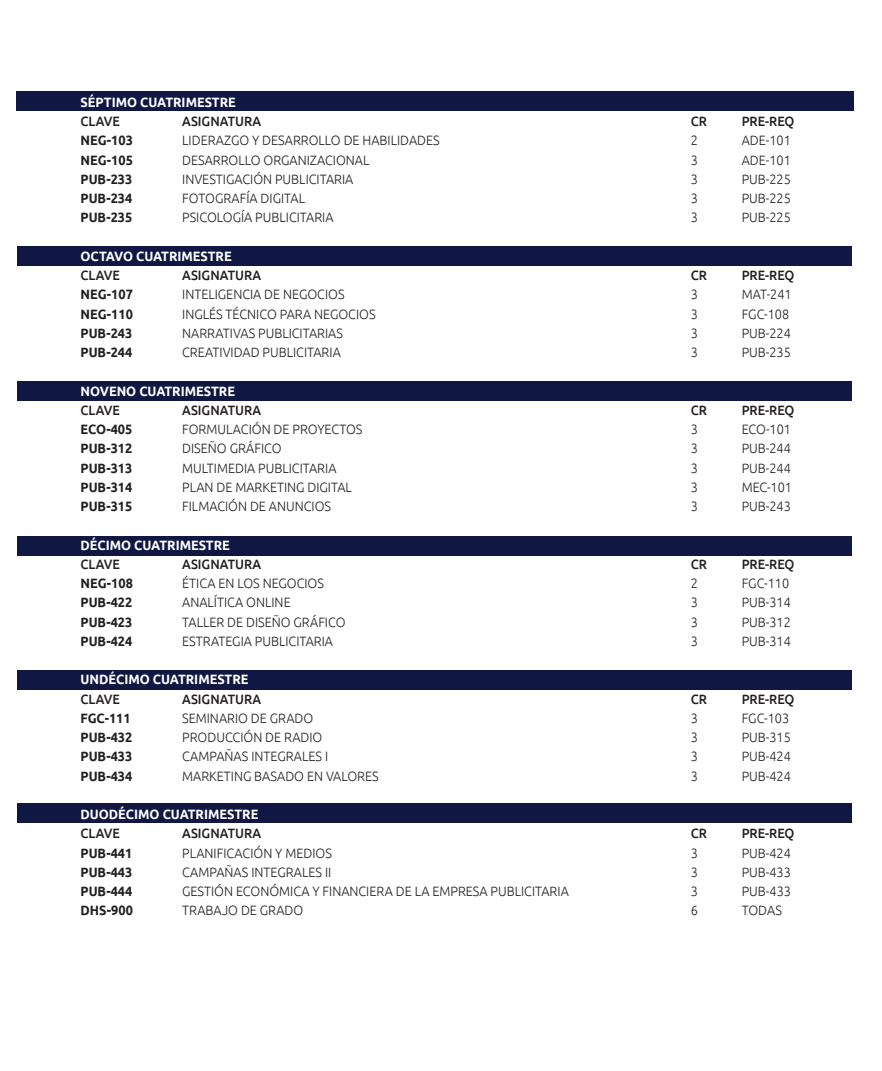
<style>
.page{position:relative;width:882px;height:1071px;background:#fff}
.page>*{position:absolute;margin:0;border:0;box-sizing:border-box;transform-origin:0 0}
.t1{font:300 13.47px "Ubuntu";color:#231f20;scale:.94 1}
.t2{font:700 13.47px "Ubuntu";color:#231f20;scale:.94 1}
.t3{font:500 13.47px "Ubuntu";color:#231f20;scale:.94 1}
.t4{font:700 13.47px "Ubuntu";color:#fff;scale:.94 1}
</style>
<div class="page">
<div style="left:17px;top:92px;width:835px;height:19px;background:#0f1742"></div>
<div style="left:18px;top:246px;width:834px;height:19px;background:#0f1742"></div>
<div style="left:18px;top:381px;width:834px;height:20px;background:#0f1742"></div>
<div style="left:18px;top:536px;width:834px;height:19px;background:#0f1742"></div>
<div style="left:18px;top:670px;width:834px;height:20px;background:#0f1742"></div>
<div style="left:18px;top:804px;width:834px;height:19px;background:#0f1742"></div>
<p class="t4" style="left:80px;top:94px;width:167px">SÉPTIMO CUATRIMESTRE</p>
<p class="t3" style="left:80px;top:113px;width:43px">CLAVE</p>
<p class="t3" style="left:182px;top:113px;width:86px">ASIGNATURA</p>
<p class="t3" style="left:691px;top:113px;width:19px">CR</p>
<p class="t3" style="left:742px;top:113px;width:58px">PRE-REQ</p>
<p class="t2" style="left:80px;top:132px;width:57px">NEG-103</p>
<p class="t1" style="left:182px;top:132px;width:275px">LIDERAZGO Y DESARROLLO DE HABILIDADES</p>
<p class="t1" style="left:691px;top:132px;width:9px">2</p>
<p class="t1" style="left:742px;top:132px;width:54px">ADE-101</p>
<p class="t2" style="left:80px;top:152px;width:57px">NEG-105</p>
<p class="t1" style="left:182px;top:152px;width:201px">DESARROLLO ORGANIZACIONAL</p>
<p class="t1" style="left:691px;top:152px;width:9px">3</p>
<p class="t1" style="left:742px;top:152px;width:54px">ADE-101</p>
<p class="t2" style="left:80px;top:171px;width:57px">PUB-233</p>
<p class="t1" style="left:182px;top:171px;width:184px">INVESTIGACIÓN PUBLICITARIA</p>
<p class="t1" style="left:691px;top:171px;width:9px">3</p>
<p class="t1" style="left:742px;top:171px;width:54px">PUB-225</p>
<p class="t2" style="left:80px;top:190px;width:57px">PUB-234</p>
<p class="t1" style="left:182px;top:190px;width:132px">FOTOGRAFÍA DIGITAL</p>
<p class="t1" style="left:691px;top:190px;width:9px">3</p>
<p class="t1" style="left:742px;top:190px;width:54px">PUB-225</p>
<p class="t2" style="left:80px;top:209px;width:57px">PUB-235</p>
<p class="t1" style="left:182px;top:209px;width:162px">PSICOLOGÍA PUBLICITARIA</p>
<p class="t1" style="left:691px;top:209px;width:9px">3</p>
<p class="t1" style="left:742px;top:209px;width:54px">PUB-225</p>
<p class="t4" style="left:80px;top:248px;width:162px">OCTAVO CUATRIMESTRE</p>
<p class="t3" style="left:80px;top:267px;width:43px">CLAVE</p>
<p class="t3" style="left:182px;top:267px;width:86px">ASIGNATURA</p>
<p class="t3" style="left:691px;top:267px;width:19px">CR</p>
<p class="t3" style="left:742px;top:267px;width:58px">PRE-REQ</p>
<p class="t2" style="left:80px;top:286px;width:57px">NEG-107</p>
<p class="t1" style="left:182px;top:286px;width:174px">INTELIGENCIA DE NEGOCIOS</p>
<p class="t1" style="left:691px;top:286px;width:9px">3</p>
<p class="t1" style="left:742px;top:286px;width:55px">MAT-241</p>
<p class="t2" style="left:80px;top:306px;width:57px">NEG-110</p>
<p class="t1" style="left:182px;top:306px;width:207px">INGLÉS TÉCNICO PARA NEGOCIOS</p>
<p class="t1" style="left:691px;top:306px;width:9px">3</p>
<p class="t1" style="left:742px;top:306px;width:52px">FGC-108</p>
<p class="t2" style="left:80px;top:325px;width:57px">PUB-243</p>
<p class="t1" style="left:182px;top:325px;width:173px">NARRATIVAS PUBLICITARIAS</p>
<p class="t1" style="left:691px;top:325px;width:9px">3</p>
<p class="t1" style="left:742px;top:325px;width:54px">PUB-224</p>
<p class="t2" style="left:80px;top:344px;width:57px">PUB-244</p>
<p class="t1" style="left:182px;top:344px;width:170px">CREATIVIDAD PUBLICITARIA</p>
<p class="t1" style="left:691px;top:344px;width:9px">3</p>
<p class="t1" style="left:742px;top:344px;width:54px">PUB-235</p>
<p class="t4" style="left:80px;top:383px;width:166px">NOVENO CUATRIMESTRE</p>
<p class="t3" style="left:80px;top:402px;width:43px">CLAVE</p>
<p class="t3" style="left:182px;top:402px;width:86px">ASIGNATURA</p>
<p class="t3" style="left:691px;top:402px;width:19px">CR</p>
<p class="t3" style="left:742px;top:402px;width:58px">PRE-REQ</p>
<p class="t2" style="left:80px;top:421px;width:57px">ECO-405</p>
<p class="t1" style="left:182px;top:421px;width:193px">FORMULACIÓN DE PROYECTOS</p>
<p class="t1" style="left:691px;top:421px;width:9px">3</p>
<p class="t1" style="left:742px;top:421px;width:54px">ECO-101</p>
<p class="t2" style="left:80px;top:440px;width:57px">PUB-312</p>
<p class="t1" style="left:182px;top:440px;width:107px">DISEÑO GRÁFICO</p>
<p class="t1" style="left:691px;top:440px;width:9px">3</p>
<p class="t1" style="left:742px;top:440px;width:54px">PUB-244</p>
<p class="t2" style="left:80px;top:460px;width:57px">PUB-313</p>
<p class="t1" style="left:182px;top:460px;width:166px">MULTIMEDIA PUBLICITARIA</p>
<p class="t1" style="left:691px;top:460px;width:9px">3</p>
<p class="t1" style="left:742px;top:460px;width:54px">PUB-244</p>
<p class="t2" style="left:80px;top:479px;width:57px">PUB-314</p>
<p class="t1" style="left:182px;top:479px;width:182px">PLAN DE MARKETING DIGITAL</p>
<p class="t1" style="left:691px;top:479px;width:9px">3</p>
<p class="t1" style="left:742px;top:479px;width:55px">MEC-101</p>
<p class="t2" style="left:80px;top:498px;width:57px">PUB-315</p>
<p class="t1" style="left:182px;top:498px;width:160px">FILMACIÓN DE ANUNCIOS</p>
<p class="t1" style="left:691px;top:498px;width:9px">3</p>
<p class="t1" style="left:742px;top:498px;width:54px">PUB-243</p>
<p class="t4" style="left:80px;top:537px;width:161px">DÉCIMO CUATRIMESTRE</p>
<p class="t3" style="left:80px;top:556px;width:43px">CLAVE</p>
<p class="t3" style="left:182px;top:556px;width:86px">ASIGNATURA</p>
<p class="t3" style="left:691px;top:556px;width:19px">CR</p>
<p class="t3" style="left:742px;top:556px;width:58px">PRE-REQ</p>
<p class="t2" style="left:80px;top:575px;width:57px">NEG-108</p>
<p class="t1" style="left:182px;top:575px;width:152px">ÉTICA EN LOS NEGOCIOS</p>
<p class="t1" style="left:691px;top:575px;width:9px">2</p>
<p class="t1" style="left:742px;top:575px;width:52px">FGC-110</p>
<p class="t2" style="left:80px;top:594px;width:57px">PUB-422</p>
<p class="t1" style="left:182px;top:594px;width:117px">ANALÍTICA ONLINE</p>
<p class="t1" style="left:691px;top:594px;width:9px">3</p>
<p class="t1" style="left:742px;top:594px;width:54px">PUB-314</p>
<p class="t2" style="left:80px;top:614px;width:57px">PUB-423</p>
<p class="t1" style="left:182px;top:614px;width:175px">TALLER DE DISEÑO GRÁFICO</p>
<p class="t1" style="left:691px;top:614px;width:9px">3</p>
<p class="t1" style="left:742px;top:614px;width:54px">PUB-312</p>
<p class="t2" style="left:80px;top:633px;width:57px">PUB-424</p>
<p class="t1" style="left:182px;top:633px;width:162px">ESTRATEGIA PUBLICITARIA</p>
<p class="t1" style="left:691px;top:633px;width:9px">3</p>
<p class="t1" style="left:742px;top:633px;width:54px">PUB-314</p>
<p class="t4" style="left:80px;top:671px;width:180px">UNDÉCIMO CUATRIMESTRE</p>
<p class="t3" style="left:80px;top:690px;width:43px">CLAVE</p>
<p class="t3" style="left:182px;top:690px;width:86px">ASIGNATURA</p>
<p class="t3" style="left:691px;top:690px;width:19px">CR</p>
<p class="t3" style="left:742px;top:690px;width:58px">PRE-REQ</p>
<p class="t2" style="left:80px;top:710px;width:55px">FGC-111</p>
<p class="t1" style="left:182px;top:710px;width:141px">SEMINARIO DE GRADO</p>
<p class="t1" style="left:691px;top:710px;width:9px">3</p>
<p class="t1" style="left:742px;top:710px;width:52px">FGC-103</p>
<p class="t2" style="left:80px;top:729px;width:57px">PUB-432</p>
<p class="t1" style="left:182px;top:729px;width:151px">PRODUCCIÓN DE RADIO</p>
<p class="t1" style="left:691px;top:729px;width:9px">3</p>
<p class="t1" style="left:742px;top:729px;width:54px">PUB-315</p>
<p class="t2" style="left:80px;top:748px;width:57px">PUB-433</p>
<p class="t1" style="left:182px;top:748px;width:157px">CAMPAÑAS INTEGRALES I</p>
<p class="t1" style="left:691px;top:748px;width:9px">3</p>
<p class="t1" style="left:742px;top:748px;width:54px">PUB-424</p>
<p class="t2" style="left:80px;top:768px;width:57px">PUB-434</p>
<p class="t1" style="left:182px;top:768px;width:211px">MARKETING BASADO EN VALORES</p>
<p class="t1" style="left:691px;top:768px;width:9px">3</p>
<p class="t1" style="left:742px;top:768px;width:54px">PUB-424</p>
<p class="t4" style="left:80px;top:806px;width:191px">DUODÉCIMO CUATRIMESTRE</p>
<p class="t3" style="left:80px;top:825px;width:43px">CLAVE</p>
<p class="t3" style="left:182px;top:825px;width:86px">ASIGNATURA</p>
<p class="t3" style="left:691px;top:825px;width:19px">CR</p>
<p class="t3" style="left:742px;top:825px;width:58px">PRE-REQ</p>
<p class="t2" style="left:80px;top:845px;width:57px">PUB-441</p>
<p class="t1" style="left:182px;top:845px;width:161px">PLANIFICACIÓN Y MEDIOS</p>
<p class="t1" style="left:691px;top:845px;width:9px">3</p>
<p class="t1" style="left:742px;top:845px;width:54px">PUB-424</p>
<p class="t2" style="left:80px;top:864px;width:57px">PUB-443</p>
<p class="t1" style="left:182px;top:864px;width:160px">CAMPAÑAS INTEGRALES II</p>
<p class="t1" style="left:691px;top:864px;width:9px">3</p>
<p class="t1" style="left:742px;top:864px;width:54px">PUB-433</p>
<p class="t2" style="left:80px;top:883px;width:57px">PUB-444</p>
<p class="t1" style="left:182px;top:883px;width:413px">GESTIÓN ECONÓMICA Y FINANCIERA DE LA EMPRESA PUBLICITARIA</p>
<p class="t1" style="left:691px;top:883px;width:9px">3</p>
<p class="t1" style="left:742px;top:883px;width:54px">PUB-433</p>
<p class="t2" style="left:80px;top:902px;width:57px">DHS-900</p>
<p class="t1" style="left:182px;top:902px;width:130px">TRABAJO DE GRADO</p>
<p class="t1" style="left:691px;top:902px;width:9px">6</p>
<p class="t1" style="left:742px;top:902px;width:44px">TODAS</p>
</div>
